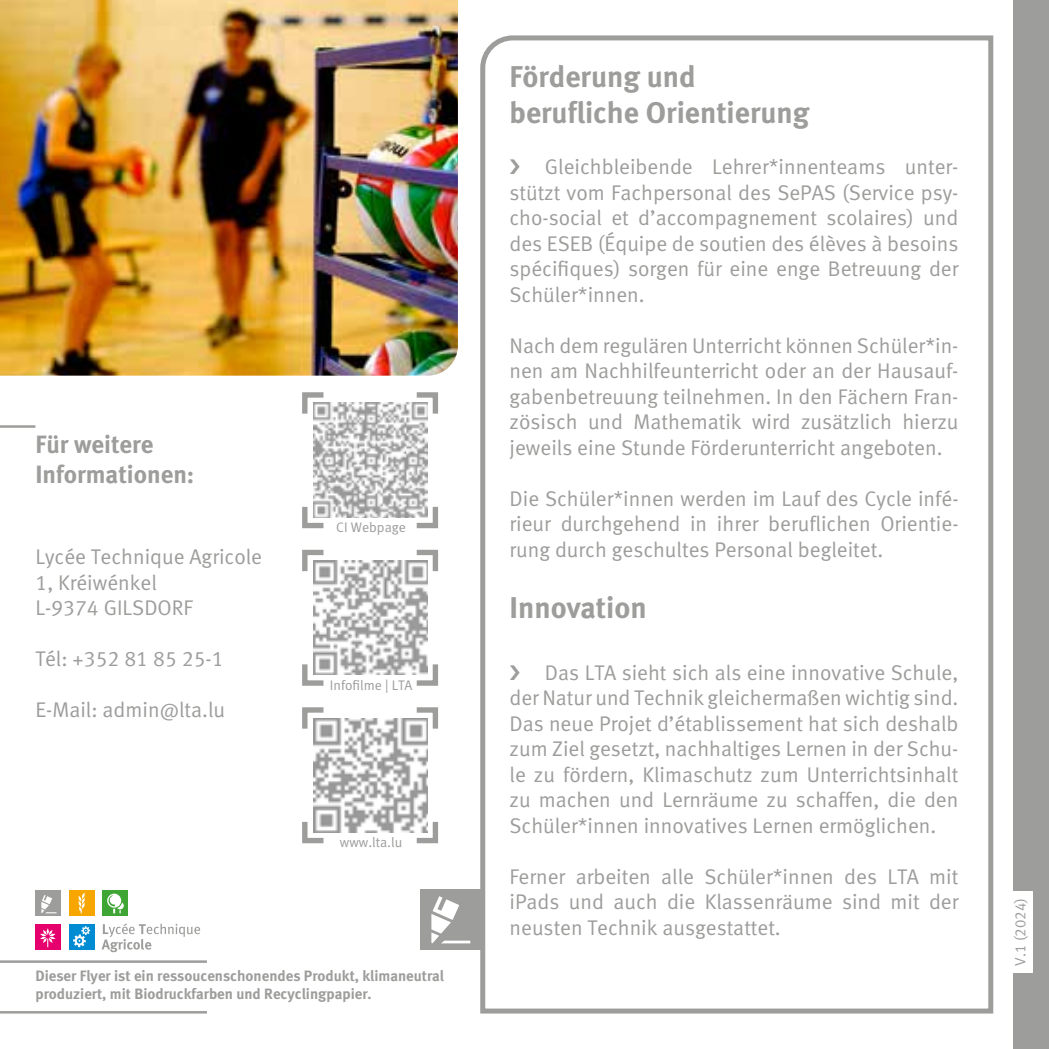
<style>
.page{position:relative;width:1049px;height:1049px;background:#fff}
.page>*{position:absolute;margin:0;border:0;box-sizing:border-box;transform-origin:0 0}
.t1{font:700 30px/36px "Meta";color:#9d9d9c}
.t2{font:700 25px/30px "Meta";color:#9d9d9c}
.t3{font:21.25px/25.5px "Meta Normal LF";color:#9d9d9c;text-align:justify}
.t4{font:700 15px/18px "Meta";color:#9d9d9c}
.t5{font:15px "Meta Normal LF";color:#9d9d9c}
.t6{font:13.75px "Meta Normal LF";color:#9d9d9c}
</style>
<div class="page">
<img style="left:0;top:0;width:458px;height:376px">
<div style="left:1013px;top:0;width:36px;height:1049px;background:#9d9d9c"></div>
<div style="left:1006px;top:891px;width:26px;height:82px;background:#fff"></div>
<svg style="left:480px;top:35px;width:514px;height:979px"></svg>
<svg style="left:416px;top:664px;width:22px;height:22px"></svg>
<svg style="left:302px;top:659px;width:22px;height:27px"></svg>
<svg style="left:302px;top:549px;width:22px;height:27px"></svg>
<svg style="left:416px;top:549px;width:22px;height:23px"></svg>
<img style="left:314px;top:560px;width:114px;height:115px">
<svg style="left:411px;top:821px;width:27px;height:23px"></svg>
<svg style="left:302px;top:816px;width:27px;height:28px"></svg>
<svg style="left:302px;top:707px;width:22px;height:27px"></svg>
<svg style="left:416px;top:707px;width:22px;height:22px"></svg>
<img style="left:314px;top:718px;width:114px;height:114px">
<svg style="left:411px;top:506px;width:27px;height:23px"></svg>
<svg style="left:302px;top:501px;width:27px;height:28px"></svg>
<svg style="left:302px;top:392px;width:27px;height:27px"></svg>
<svg style="left:411px;top:392px;width:27px;height:22px"></svg>
<img style="left:314px;top:403px;width:114px;height:114px">
<hr style="left:0;top:425px;width:35px;height:3px;background:#9d9d9c">
<svg style="left:102px;top:923px;width:98px;height:29px"></svg>
<div style="left:69px;top:924px;width:25px;height:25px;background:#008bd2"></div>
<svg style="left:73px;top:926px;width:17px;height:21px"></svg>
<div style="left:35px;top:924px;width:25px;height:25px;background:#e6006d"></div>
<svg style="left:40px;top:928px;width:15px;height:19px"></svg>
<div style="left:35px;top:890px;width:25px;height:25px;background:#9d9d9c"></div>
<svg style="left:41px;top:895px;width:16px;height:18px"></svg>
<div style="left:103px;top:890px;width:25px;height:25px;background:#3fa535"></div>
<svg style="left:107px;top:894px;width:17px;height:19px"></svg>
<div style="left:69px;top:890px;width:25px;height:25px;background:#f7a600"></div>
<svg style="left:79px;top:892px;width:6px;height:21px"></svg>
<hr style="left:0;top:1011px;width:207px;height:2px;background:#9d9d9c">
<hr style="left:0;top:960px;width:207px;height:3px;background:#9d9d9c">
<div style="left:420px;top:889px;width:61px;height:61px;background:#9d9d9c"></div>
<svg style="left:431px;top:896px;width:39px;height:47px"></svg>
<svg style="left:510px;top:159px;width:10px;height:15px"></svg>
<svg style="left:510px;top:665px;width:10px;height:15px"></svg>
<p class="t2" style="left:35px;top:429px;width:160px">Für weitere<br>Informationen:</p>
<p class="t3" style="left:35px;top:544px;width:228px;text-align:left">Lycée Technique Agricole<br>1, Kréiwénkel<br>L-9374 GILSDORF</p>
<p class="t3" style="left:35px;top:646px;width:190px">Tél: +352 81 85 25-1</p>
<p class="t3" style="left:35px;top:697px;width:191px">E-Mail: admin@lta.lu</p>
<p class="t6" style="left:336px;top:519px;width:71px">CI Webpage</p>
<p class="t6" style="left:330px;top:677px;width:84px">Infofilme | LTA</p>
<p class="t6" style="left:340px;top:834px;width:64px">www.lta.lu</p>
<p class="t4" style="left:35px;top:967px;width:410px">Dieser Flyer ist ein ressoucenschonendes Produkt, klimaneutral produziert, mit Biodruckfarben und Recyclingpapier.</p>
<h1 class="t1" style="left:509px;top:58px;width:301px">Förderung und berufliche Orientierung</h1>
<p class="t3" style="left:509px;top:154px;width:450px;text-indent:35px">Gleichbleibende Lehrer*innenteams unter&shy;stützt vom Fachpersonal des SePAS (Service psy&shy;cho-social et d’accompagnement scolaires) und des ESEB (Équipe de soutien des élèves à besoins spécifiques) sorgen für eine enge Betreuung der Schüler*innen.</p>
<p class="t3" style="left:509px;top:332px;width:450px">Nach dem regulären Unterricht können Schüler*in&shy;nen am Nachhilfeunterricht oder an der Hausauf&shy;gabenbetreuung teilnehmen. In den Fächern Fran&shy;zösisch und Mathematik wird zusätzlich hierzu jeweils eine Stunde Förderunterricht angeboten.</p>
<p class="t3" style="left:509px;top:485px;width:450px">Die Schüler*innen werden im Lauf des Cycle infé&shy;rieur durchgehend in ihrer beruflichen Orientie&shy;rung durch geschultes Personal begleitet.</p>
<h1 class="t1" style="left:509px;top:589px;width:139px">Innovation</h1>
<p class="t3" style="left:509px;top:659px;width:450px;text-indent:35px">Das LTA sieht sich als eine innovative Schule, der Natur und Technik gleichermaßen wichtig sind.<br>Das neue Projet d’établissement hat sich deshalb zum Ziel gesetzt, nachhaltiges Lernen in der Schu&shy;le zu fördern, Klimaschutz zum Unterrichtsinhalt zu machen und Lernräume zu schaffen, die den Schüler*innen innovatives Lernen ermöglichen.</p>
<p class="t3" style="left:509px;top:863px;width:450px">Ferner arbeiten alle Schüler*innen des LTA mit iPads und auch die Klassenräume sind mit der neusten Technik ausgestattet.</p>
<p class="t5" style="left:1011px;top:966px;width:69px;rotate:-90deg">V.1 (2024)</p>
</div>
